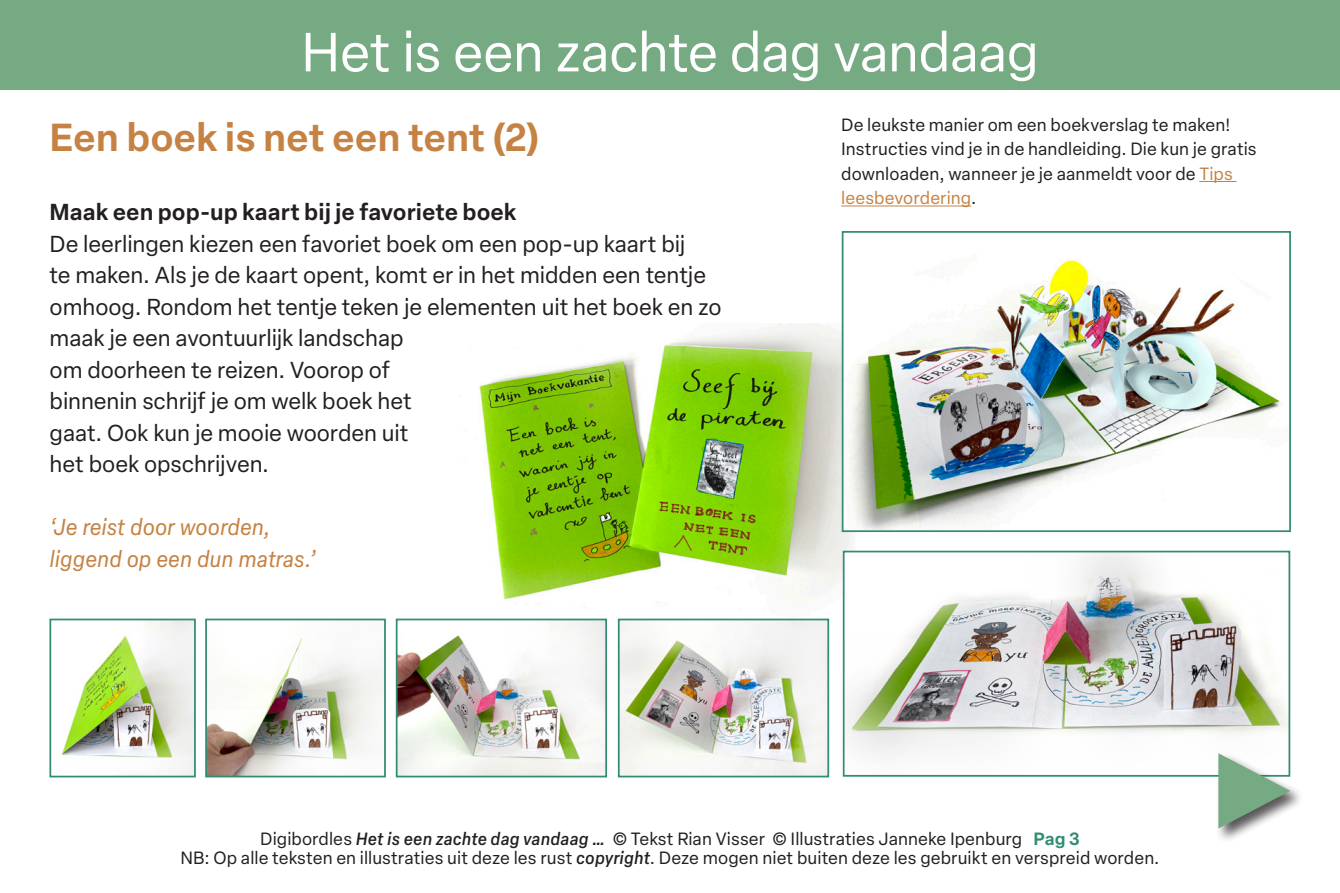
<style>
.page{position:relative;width:1340px;height:893px;background:#fff}
.page>*{position:absolute;margin:0;border:0;box-sizing:border-box;transform-origin:0 0}
.t1{font:54.25px "Elza Text";letter-spacing:-.01em;color:#fff}
.K1_kop_rood{font:600 38.5px "Elza Text";letter-spacing:-.005em;color:#c68243}
.plat{font:22.75px/31.5px "Elza Text";letter-spacing:-.005em;color:#231f20}
.plat-2{font:italic 22.75px/31.5px "Elza Text";color:#c68243}
.K4_Tussenkopje{font:600 22.75px "Elza Text";color:#231f20}
.plat_klein{font:17.5px/24.5px "Elza Text";letter-spacing:.005em;color:#231f20}
.s1{color:#c68243}
.s2{font-weight:500;font-style:italic}
.s3{font-weight:600;color:#328c74}
</style>
<div class="page">
<div style="left:0;top:0;width:1339px;height:89px;background:#75aa82"></div>
<img style="left:441px;top:323px;width:414px;height:308px">
<img style="left:844px;top:260px;width:438px;height:269px">
<div style="left:841px;top:231px;width:449px;height:301px;border:2px solid #328c74"></div>
<img style="left:621px;top:622px;width:205px;height:152px">
<div style="left:618px;top:619px;width:211px;height:158px;border:2px solid #328c74"></div>
<img style="left:208px;top:637px;width:175px;height:137px">
<div style="left:205px;top:619px;width:181px;height:158px;border:2px solid #328c74"></div>
<img style="left:62px;top:622px;width:131px;height:152px">
<div style="left:49px;top:619px;width:147px;height:158px;border:2px solid #328c74"></div>
<img style="left:399px;top:622px;width:205px;height:152px">
<div style="left:396px;top:619px;width:211px;height:158px;border:2px solid #328c74"></div>
<img style="left:845px;top:554px;width:442px;height:204px">
<div style="left:842px;top:551px;width:448px;height:226px;border:2px solid #328c74"></div>
<hr style="left:1199px;top:181px;width:37px;height:1px;background:#c68243">
<hr style="left:841px;top:206px;width:130px;height:1px;background:#c68243">
<div style="left:1215px;top:752px;width:90px;height:92px;background:#231f20;opacity:.75"></div>
<svg style="left:1218px;top:753px;width:72px;height:75px"></svg>
<h1 class="t1" style="left:301px;top:12px;width:739px">Het is een zachte dag vandaag</h1>
<p class="K1_kop_rood" style="left:50px;top:107px;width:491px">Een boek is net een tent (2)</p>
<p class="K4_Tussenkopje" style="left:50px;top:194px;width:468px">Maak een pop-up kaart bij je favoriete boek</p>
<p class="plat" style="left:50px;top:227px;width:673px">De leerlingen kiezen een favoriet boek om een pop-up kaart bij<br>te maken. Als je de kaart opent, komt er in het midden een tentje omhoog. Rondom het tentje teken je elementen uit het boek en zo maak je een avontuurlijk landschap<br>om doorheen te reizen. Voorop of<br>binnenin schrijf je om welk boek het<br>gaat. Ook kun je mooie woorden uit<br>het boek opschrijven.</p>
<p class="plat-2" style="left:50px;top:510px;width:268px">‘Je reist door woorden, liggend op een dun matras.’</p>
<p class="plat_klein" style="left:841px;top:111px;width:417px">De leukste manier om een boekverslag te maken!<br>Instructies vind je in de handleiding. Die kun je gratis downloaden, wanneer je je aanmeldt voor de <span class="s1">Tips leesbevordering</span>.</p>
<p class="plat_klein" style="left:180px;top:828px;width:980px;line-height:19.2px;text-align:center">Digibordles <span class="s2">Het is een zachte dag vandaag …</span> © Tekst Rian Visser © Illustraties Janneke Ipenburg <span class="s3">Pag 3<br></span>NB: Op alle teksten en illustraties uit deze les rust <span class="s2">copyright</span>. Deze mogen niet buiten deze les gebruikt en verspreid worden.</p>
</div>
